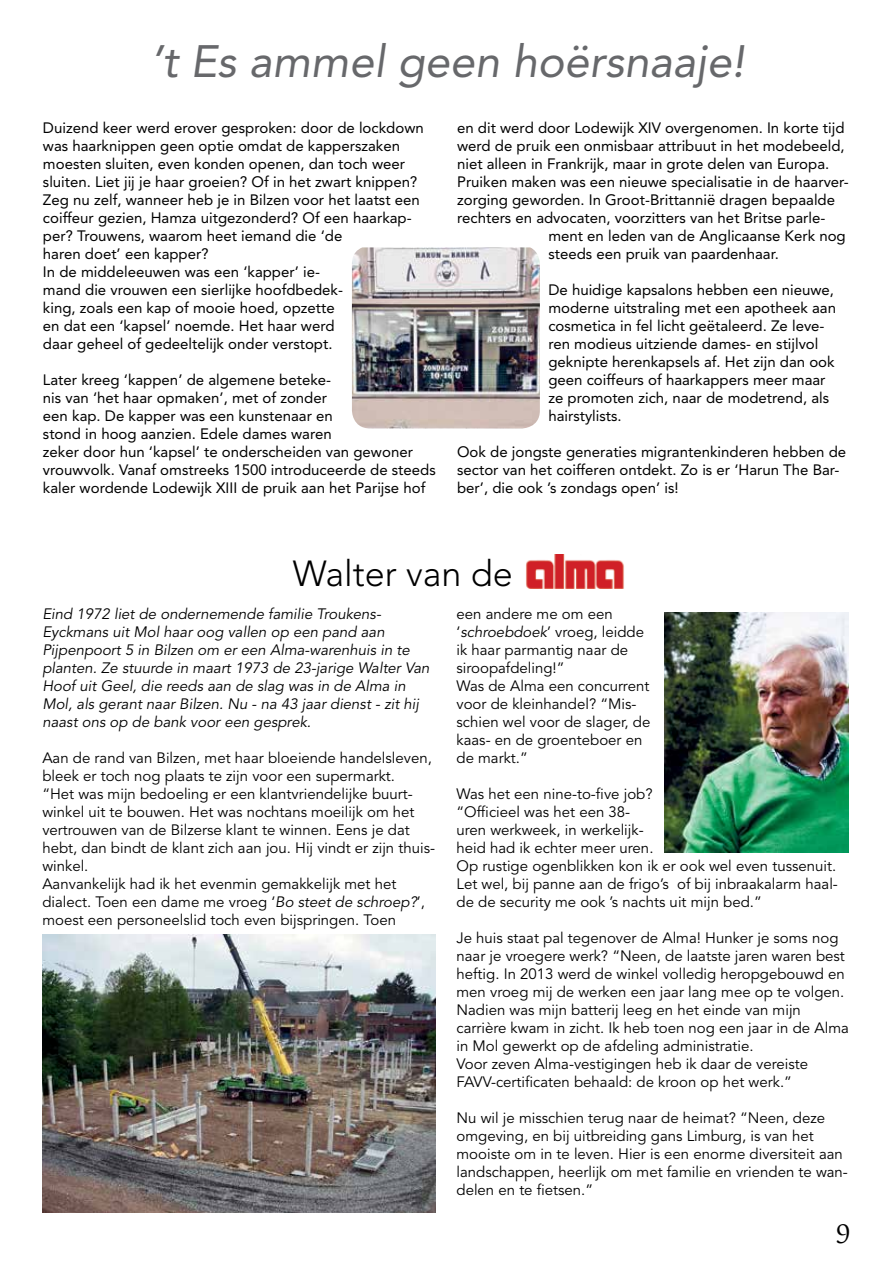
<style>
.page{position:relative;width:893px;height:1263px;background:#fff}
.page>*{position:absolute;margin:0;border:0;box-sizing:border-box;transform-origin:0 0}
.t1{font:italic 45px "Avenir LT Std";color:#67686b}
.t2{font:300 36px "Avenir LT Std";color:#000}
.t3{font:36px "Gabriola";color:#000}
.t4{font:15px/18px "Avenir LT Std";color:#000}
.t5{font:15px/18px "Avenir LT Std";color:#000}
.t6{font:italic 15px/18px "Avenir LT Std";color:#000}
.s1{font-style:italic}
</style>
<div class="page">
<img style="left:43px;top:935px;width:392px;height:277px">
<img style="left:352px;top:247px;width:188px;height:181px">
<img style="left:664px;top:612px;width:185px;height:241px">
<img style="left:526px;top:555px;width:98px;height:34px">
<h1 class="t1" style="left:151px;top:35px;width:595px">’t Es ammel geen hoërsnaaje!</h1>
<p class="t4" style="left:43px;top:118px;width:382px">Duizend keer werd erover gesproken: door de lockdown was haarknippen geen optie omdat de kapperszaken moesten sluiten, even konden openen, dan toch weer sluiten. Liet jij je haar groeien? Of in het zwart knippen?<br>Zeg nu zelf, wanneer heb je in Bilzen voor het laatst een coiffeur gezien, Hamza uitgezonderd? Of een haarkap&shy;per? Trouwens, waarom heet iemand die ‘de<br>haren doet’ een kapper?<br>In de middeleeuwen was een ‘kapper’ ie-<br>mand die vrouwen een sierlijke hoofdbedek-<br>king, zoals een kap of mooie hoed, opzette<br>en dat een ‘kapsel’ noemde. Het haar werd<br>daar geheel of gedeeltelijk onder verstopt.</p>
<p class="t4" style="left:43px;top:370px;width:394px">Later kreeg ‘kappen’ de algemene beteke-<br>nis van ‘het haar opmaken’, met of zonder<br>een kap. De kapper was een kunstenaar en<br>stond in hoog aanzien. Edele dames waren<br>zeker door hun ‘kapsel’ te onderscheiden van gewoner vrouwvolk. Vanaf omstreeks 1500 introduceerde de steeds kaler wordende Lodewijk XIII de pruik aan het Parijse hof</p>
<p class="t4" style="left:457px;top:118px;width:389px">en dit werd door Lodewijk XIV overgenomen. In korte tijd</p>
<p class="t4" style="left:457px;top:136px;width:389px">werd de pruik een onmisbaar attribuut in het modebeeld,</p>
<p class="t4" style="left:457px;top:154px;width:374px">niet alleen in Frankrijk, maar in grote delen van Europa.</p>
<p class="t4" style="left:457px;top:172px;width:393px">Pruiken maken was een nieuwe specialisatie in de haarver-</p>
<p class="t4" style="left:457px;top:190px;width:379px">zorging geworden. In Groot-Brittannië dragen bepaalde</p>
<p class="t4" style="left:457px;top:208px;width:370px">rechters en advocaten, voorzitters van het Britse parle-</p>
<p class="t4" style="left:548px;top:226px;width:299px">ment en leden van de Anglicaanse Kerk nog</p>
<p class="t4" style="left:548px;top:244px;width:232px">steeds een pruik van paardenhaar.</p>
<p class="t4" style="left:548px;top:280px;width:289px">De huidige kapsalons hebben een nieuwe, moderne uitstraling met een apotheek aan cosmetica in fel licht geëtaleerd. Ze leve&shy;ren modieus uitziende dames- en stijlvol geknipte herenkapsels af. Het zijn dan ook geen coiffeurs of haarkappers meer maar ze promoten zich, naar de modetrend, als hairstylists.</p>
<p class="t4" style="left:457px;top:442px;width:391px">Ook de jongste generaties migrantenkinderen hebben de sector van het coifferen ontdekt. Zo is er ‘Harun The Bar&shy;ber’, die ook ’s zondags open’ is!</p>
<h2 class="t2" style="left:293px;top:553px;width:222px">Walter van de</h2>
<p class="t6" style="left:42px;top:605px;width:389px">Eind 1972 liet de ondernemende familie Troukens-Eyckmans uit Mol haar oog vallen op een pand aan Pijpenpoort 5 in Bilzen om er een Alma-warenhuis in te planten. Ze stuurde in maart 1973 de 23-jarige Walter Van Hoof uit Geel, die reeds aan de slag was in de Alma in Mol, als gerant naar Bilzen. Nu - na 43 jaar dienst - zit hij naast ons op de bank voor een gesprek.</p>
<p class="t5" style="left:42px;top:749px;width:394px">Aan de rand van Bilzen, met haar bloeiende handelsleven, bleek er toch nog plaats te zijn voor een supermarkt.<br>“Het was mijn bedoeling er een klantvriendelijke buurt&shy;winkel uit te bouwen. Het was nochtans moeilijk om het vertrouwen van de Bilzerse klant te winnen. Eens je dat hebt, dan bindt de klant zich aan jou. Hij vindt er zijn thuis&shy;winkel.<br>Aanvankelijk had ik het evenmin gemakkelijk met het dialect. Toen een dame me vroeg ‘<span class="s1">Bo steet de schroep?</span>’, moest een personeelslid toch even bijspringen. Toen</p>
<p class="t5" style="left:456px;top:605px;width:195px">een andere me om een ‘<span class="s1">schroebdoek</span>’ vroeg, leidde ik haar parmantig naar de siroopafdeling!”<br>Was de Alma een concurrent voor de kleinhandel? “Mis&shy;schien wel voor de slager, de kaas- en de groenteboer en de markt.”</p>
<p class="t5" style="left:456px;top:785px;width:383px">Was het een nine-to-five job?<br>“Officieel was het een 38-<br>uren werkweek, in werkelijk-<br>heid had ik echter meer uren.<br>Op rustige ogenblikken kon ik er ook wel even tussenuit.<br>Let wel, bij panne aan de frigo’s of bij inbraakalarm haal&shy;de de security me ook ’s nachts uit mijn bed.”</p>
<p class="t5" style="left:456px;top:929px;width:394px">Je huis staat pal tegenover de Alma! Hunker je soms nog naar je vroegere werk? “Neen, de laatste jaren waren best heftig. In 2013 werd de winkel volledig heropgebouwd en men vroeg mij de werken een jaar lang mee op te volgen.<br>Nadien was mijn batterij leeg en het einde van mijn carrière kwam in zicht. Ik heb toen nog een jaar in de Alma in Mol gewerkt op de afdeling administratie.<br>Voor zeven Alma-vestigingen heb ik daar de vereiste FAVV-certificaten behaald: de kroon op het werk.”</p>
<p class="t5" style="left:456px;top:1109px;width:393px">Nu wil je misschien terug naar de heimat? “Neen, deze omgeving, en bij uitbreiding gans Limburg, is van het mooiste om in te leven. Hier is een enorme diversiteit aan landschappen, heerlijk om met familie en vrienden te wan&shy;delen en te fietsen.”</p>
<h2 class="t3" style="left:836px;top:1203px;width:16px">9</h2>
</div>
